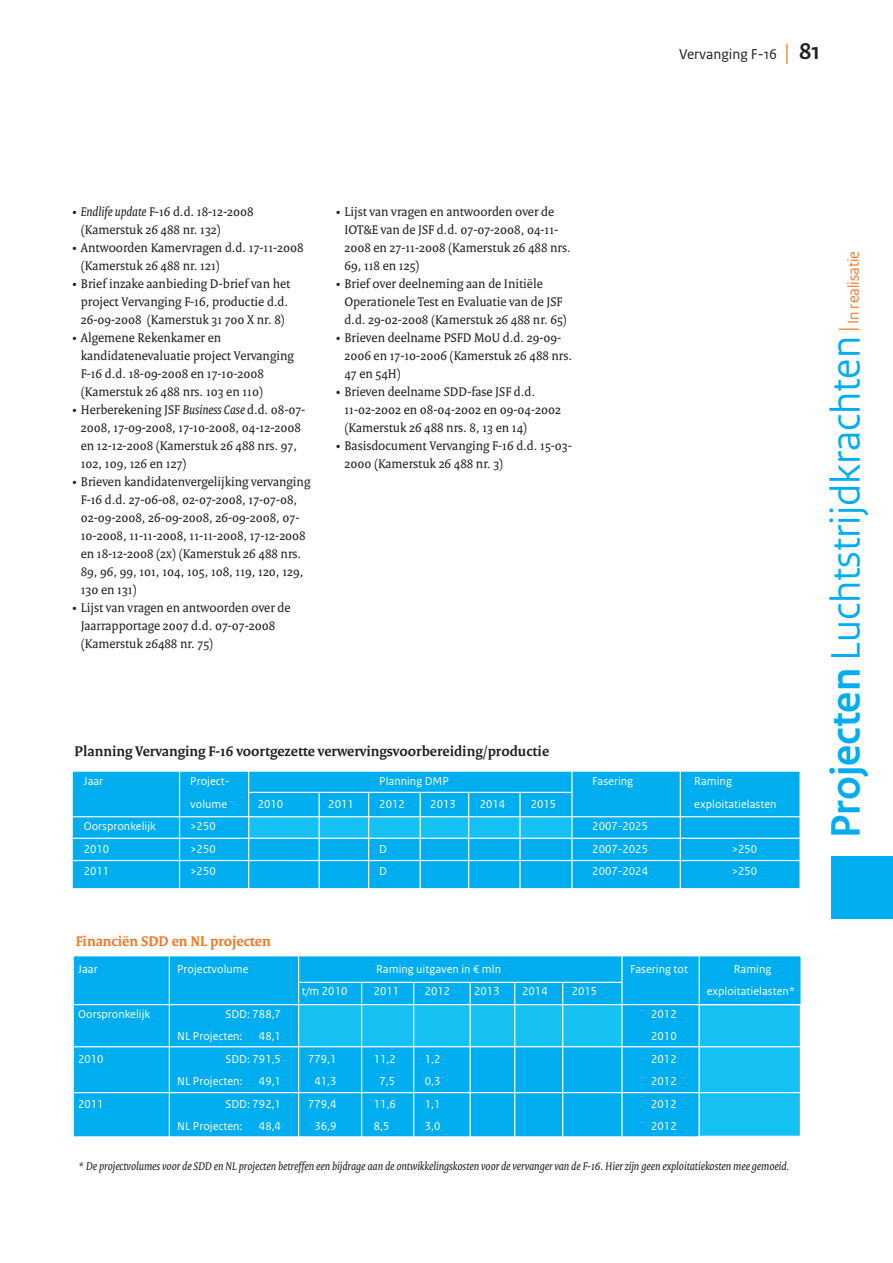
<style>
.page{position:relative;width:893px;height:1263px;background:#fff}
.page>*{position:absolute;margin:0;border:0;box-sizing:border-box;transform-origin:0 0}
.t1{font:43.5px "Rijksoverheid Sans Heading";color:#00aeef}
.t2{font:16.5px "Rijksoverheid Sans Heading";color:#f47321}
.t3{font:700 15px "Rijksoverheid Serif";color:#231f20}
.t4{font:700 15px "Rijksoverheid Serif";color:#f47321}
.t5{font:15px "Rijksoverheid Sans Text";color:#231f20}
.t6{font:13.5px/18px "Rijksoverheid Serif";color:#231f20}
.t7{font:12px "Rijksoverheid Sans Text";color:#fff}
.t8{font:italic 12px "Rijksoverheid Serif";color:#231f20}
.s1{font-family:"Rijksoverheid Sans Heading";font-weight:700;font-size:24px}
.s2{font-style:italic}
.s3{font-weight:700}
</style>
<div class="page">
<div style="left:72px;top:955px;width:730px;height:183px;background:#00aeef;border:2px solid #fff"></div>
<div style="left:699px;top:1004px;width:102px;height:133px;background:#15c0f2;border:1px solid #fff"></div>
<div style="left:299px;top:1005px;width:322px;height:42px;background:#15c0f2"></div>
<hr style="left:169px;top:937px;width:1px;height:201px;background:#fff">
<hr style="left:298px;top:934px;width:1px;height:209px;background:#fff">
<hr style="left:361px;top:982px;width:1px;height:161px;background:#fff">
<hr style="left:469px;top:982px;width:2px;height:157px;background:#fff">
<hr style="left:621px;top:936px;width:1px;height:208px;background:#fff">
<hr style="left:70px;top:1004px;width:735px;height:1px;background:#fff">
<hr style="left:63px;top:1092px;width:741px;height:1px;background:#fff">
<hr style="left:299px;top:982px;width:323px;height:1px;background:#fff">
<hr style="left:63px;top:1046px;width:741px;height:1px;background:#fff">
<hr style="left:699px;top:947px;width:1px;height:208px;background:#fff">
<div style="left:71px;top:770px;width:730px;height:120px;background:#00aeef;border:2px solid #fff"></div>
<div style="left:248px;top:816px;width:323px;height:23px;background:#15c0f2"></div>
<hr style="left:179px;top:771px;width:1px;height:117px;background:#fff">
<hr style="left:248px;top:771px;width:1px;height:117px;background:#fff">
<hr style="left:319px;top:793px;width:1px;height:95px;background:#fff">
<hr style="left:368px;top:793px;width:1px;height:96px;background:#fff">
<hr style="left:420px;top:792px;width:1px;height:97px;background:#fff">
<hr style="left:468px;top:793px;width:1px;height:97px;background:#fff">
<hr style="left:519px;top:793px;width:2px;height:96px;background:#fff">
<hr style="left:571px;top:771px;width:2px;height:118px;background:#fff">
<hr style="left:72px;top:816px;width:731px;height:1px;background:#fff">
<hr style="left:69px;top:838px;width:733px;height:1px;background:#fff">
<hr style="left:65px;top:860px;width:736px;height:1px;background:#fff">
<hr style="left:249px;top:792px;width:323px;height:1px;background:#fff">
<hr style="left:680px;top:767px;width:1px;height:122px;background:#fff">
<hr style="left:413px;top:982px;width:1px;height:161px;background:#fff">
<hr style="left:514px;top:982px;width:1px;height:161px;background:#fff">
<hr style="left:562px;top:982px;width:1px;height:161px;background:#fff">
<div style="left:831px;top:856px;width:62px;height:62px;background:#00aeef"></div>
<svg style="left:839px;top:329px;width:20px;height:1px"></svg>
<svg style="left:786px;top:44px;width:1px;height:20px"></svg>
<p class="t5" style="left:679px;top:46px;width:143px">Vervanging F-16 <span class="s1">81</span></p>
<p class="t6" style="left:81px;top:202px;width:174px;text-indent:-9px">• <span class="s2">Endlife update</span> F-16 d.d. 18-12-2008 (Kamerstuk 26 488 nr. 132)</p>
<p class="t6" style="left:81px;top:238px;width:224px;text-indent:-9px">• Antwoorden Kamervragen d.d. 17-11-2008 (Kamerstuk 26 488 nr. 121)</p>
<p class="t6" style="left:72px;top:274px;width:220px;text-align:center">• Brief inzake aanbieding D-brief van het project Vervanging F-16, productie d.d.<br>26-09-2008 (Kamerstuk 31 700 X nr. 8)</p>
<p class="t6" style="left:81px;top:328px;width:215px;text-indent:-9px">• Algemene Rekenkamer en kandidatenevaluatie project Vervanging F-16 d.d. 18-09-2008 en 17-10-2008 (Kamerstuk 26 488 nrs. 103 en 110)</p>
<p class="t6" style="left:81px;top:400px;width:226px;text-indent:-9px">• Herberekening JSF <span class="s2">Business Case</span> d.d. 08-07- 2008, 17-09-2008, 17-10-2008, 04-12-2008 en 12-12-2008 (Kamerstuk 26 488 nrs. 97, 102, 109, 126 en 127)</p>
<p class="t6" style="left:81px;top:472px;width:231px;text-indent:-9px">• Brieven kandidatenvergelijking vervanging F-16 d.d. 27-06-08, 02-07-2008, 17-07-08, 02-09-2008, 26-09-2008, 26-09-2008, 07- 10-2008, 11-11-2008, 11-11-2008, 17-12-2008 en 18-12-2008 (2x) (Kamerstuk 26 488 nrs.<br>89, 96, 99, 101, 104, 105, 108, 119, 120, 129, 130 en 131)</p>
<p class="t6" style="left:81px;top:598px;width:211px;text-indent:-9px">• Lijst van vragen en antwoorden over de<br>Jaarrapportage 2007 d.d. 07-07-2008 (Kamerstuk 26488 nr. 75)</p>
<p class="t6" style="left:344px;top:203px;width:228px;text-indent:-9px">• Lijst van vragen en antwoorden over de IOT&amp;E van de JSF d.d. 07-07-2008, 04-11- 2008 en 27-11-2008 (Kamerstuk 26 488 nrs.<br>69, 118 en 125)</p>
<p class="t6" style="left:344px;top:275px;width:224px;text-indent:-9px">• Brief over deelneming aan de Initiële<br>Operationele Test en Evaluatie van de JSF d.d. 29-02-2008 (Kamerstuk 26 488 nr. 65)</p>
<p class="t6" style="left:344px;top:329px;width:229px;text-indent:-9px">• Brieven deelname PSFD MoU d.d. 29-09-<br>2006 en 17-10-2006 (Kamerstuk 26 488 nrs.<br>47 en 54H)</p>
<p class="t6" style="left:344px;top:383px;width:218px;text-indent:-9px">• Brieven deelname SDD-fase JSF d.d.<br>11-02-2002 en 08-04-2002 en 09-04-2002 (Kamerstuk 26 488 nrs. 8, 13 en 14)</p>
<p class="t6" style="left:344px;top:437px;width:229px;text-indent:-9px">• Basisdocument Vervanging F-16 d.d. 15-03-<br>2000 (Kamerstuk 26 488 nr. 3)</p>
<p class="t3" style="left:75px;top:742px;width:476px">Planning Vervanging F-16 voortgezette verwervingsvoorbereiding/productie</p>
<p class="t7" style="left:84px;top:774px;width:21px">Jaar</p>
<p class="t7" style="left:190px;top:774px;width:41px">Project-</p>
<p class="t7" style="left:379px;top:774px;width:71px">Planning DMP</p>
<p class="t7" style="left:592px;top:774px;width:42px">Fasering</p>
<p class="t7" style="left:694px;top:774px;width:39px">Raming</p>
<p class="t7" style="left:190px;top:797px;width:38px">volume</p>
<p class="t7" style="left:258px;top:797px;width:27px">2010</p>
<p class="t7" style="left:328px;top:797px;width:27px">2011</p>
<p class="t7" style="left:379px;top:797px;width:27px">2012</p>
<p class="t7" style="left:430px;top:797px;width:27px">2013</p>
<p class="t7" style="left:480px;top:797px;width:27px">2014</p>
<p class="t7" style="left:531px;top:797px;width:27px">2015</p>
<p class="t7" style="left:694px;top:797px;width:84px">exploitatielasten</p>
<p class="t7" style="left:84px;top:819px;width:74px">Oorspronkelijk</p>
<p class="t7" style="left:190px;top:819px;width:27px">&gt;250</p>
<p class="t7" style="left:592px;top:819px;width:57px">2007-2025</p>
<p class="t7" style="left:84px;top:842px;width:27px">2010</p>
<p class="t7" style="left:190px;top:842px;width:27px">&gt;250</p>
<p class="t7" style="left:379px;top:842px;width:9px">D</p>
<p class="t7" style="left:592px;top:842px;width:57px">2007-2025</p>
<p class="t7" style="left:732px;top:842px;width:27px">&gt;250</p>
<p class="t7" style="left:84px;top:864px;width:27px">2011</p>
<p class="t7" style="left:190px;top:864px;width:27px">&gt;250</p>
<p class="t7" style="left:379px;top:864px;width:9px">D</p>
<p class="t7" style="left:592px;top:864px;width:57px">2007-2024</p>
<p class="t7" style="left:732px;top:864px;width:27px">&gt;250</p>
<p class="t4" style="left:76px;top:932px;width:197px">Financiën SDD en NL projecten</p>
<p class="t7" style="left:78px;top:962px;width:21px">Jaar</p>
<p class="t7" style="left:177px;top:962px;width:73px">Projectvolume</p>
<p class="t7" style="left:376px;top:962px;width:126px">Raming uitgaven in € mln</p>
<p class="t7" style="left:630px;top:962px;width:59px">Fasering tot</p>
<p class="t7" style="left:734px;top:962px;width:39px">Raming</p>
<p class="t7" style="left:302px;top:984px;width:47px">t/m 2010</p>
<p class="t7" style="left:374px;top:984px;width:27px">2011</p>
<p class="t7" style="left:425px;top:984px;width:27px">2012</p>
<p class="t7" style="left:474px;top:984px;width:27px">2013</p>
<p class="t7" style="left:522px;top:984px;width:27px">2014</p>
<p class="t7" style="left:572px;top:984px;width:27px">2015</p>
<p class="t7" style="left:707px;top:984px;width:90px">exploitatielasten*</p>
<p class="t7" style="left:78px;top:1007px;width:74px">Oorspronkelijk</p>
<p class="t7" style="left:225px;top:1007px;width:57px">SDD: 788,7</p>
<p class="t7" style="left:651px;top:1007px;width:27px">2012</p>
<p class="t7" style="left:177px;top:1029px;width:67px">NL Projecten:</p>
<p class="t7" style="left:259px;top:1029px;width:24px">48,1</p>
<p class="t7" style="left:651px;top:1029px;width:27px">2010</p>
<p class="t7" style="left:78px;top:1052px;width:27px">2010</p>
<p class="t7" style="left:225px;top:1052px;width:57px">SDD: 791,5</p>
<p class="t7" style="left:308px;top:1052px;width:30px">779,1</p>
<p class="t7" style="left:374px;top:1052px;width:24px">11,2</p>
<p class="t7" style="left:425px;top:1052px;width:17px">1,2</p>
<p class="t7" style="left:651px;top:1052px;width:27px">2012</p>
<p class="t7" style="left:177px;top:1074px;width:67px">NL Projecten:</p>
<p class="t7" style="left:259px;top:1074px;width:24px">49,1</p>
<p class="t7" style="left:314px;top:1074px;width:24px">41,3</p>
<p class="t7" style="left:379px;top:1074px;width:17px">7,5</p>
<p class="t7" style="left:425px;top:1074px;width:17px">0,3</p>
<p class="t7" style="left:651px;top:1074px;width:27px">2012</p>
<p class="t7" style="left:78px;top:1097px;width:27px">2011</p>
<p class="t7" style="left:225px;top:1097px;width:57px">SDD: 792,1</p>
<p class="t7" style="left:308px;top:1097px;width:30px">779,4</p>
<p class="t7" style="left:374px;top:1097px;width:24px">11,6</p>
<p class="t7" style="left:425px;top:1097px;width:17px">1,1</p>
<p class="t7" style="left:651px;top:1097px;width:27px">2012</p>
<p class="t7" style="left:177px;top:1119px;width:67px">NL Projecten:</p>
<p class="t7" style="left:259px;top:1119px;width:24px">48,4</p>
<p class="t7" style="left:314px;top:1119px;width:24px">36,9</p>
<p class="t7" style="left:374px;top:1119px;width:17px">8,5</p>
<p class="t7" style="left:425px;top:1119px;width:17px">3,0</p>
<p class="t7" style="left:651px;top:1119px;width:27px">2012</p>
<p class="t8" style="left:78px;top:1159px;width:713px">* De projectvolumes voor de SDD en NL projecten betreffen een bijdrage aan de ontwikkelingskosten voor de vervanger van de F-16. Hier zijn geen exploitatiekosten mee gemoeid.</p>
<p class="t2" style="left:844px;top:324px;width:74px;rotate:-90deg">In realisatie</p>
<h1 class="t1" style="left:820px;top:838px;width:503px;rotate:-90deg"><span class="s3">Projecten</span> Luchtstrijdkrachten</h1>
</div>
